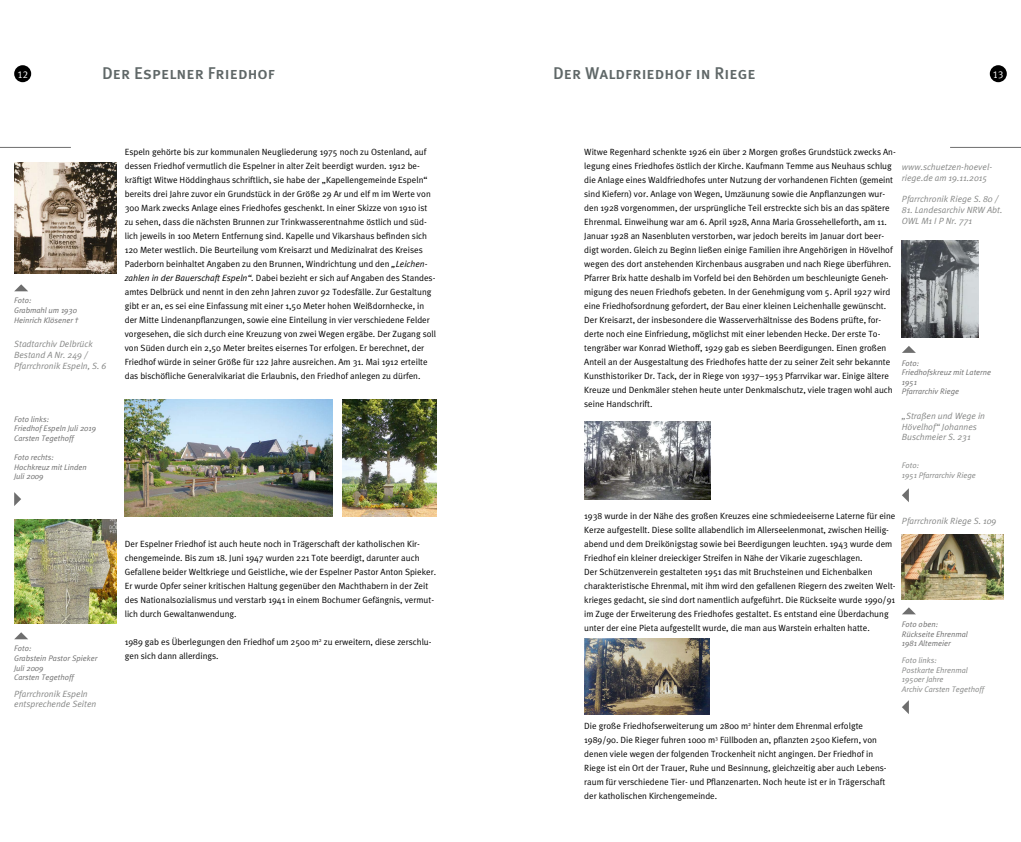
<style>
.page{position:relative;width:1021px;height:842px;background:#fff}
.page>*{position:absolute;margin:0;border:0;box-sizing:border-box;transform-origin:0 0}
.t1{font:17px "Meta Plus Medium Caps";color:#5f6767}
.t2{font:10px "Meta Plus Normal Caps";color:#fff}
.t3{font:9px/14px "Meta Plus Normal";color:#000}
.t4{font:italic 9px/10.8px "Meta Plus Normal";color:#868786}
.t5{font:italic 8px/9.6px "Meta Plus Normal";color:#6e6e6e}
.t6{font:italic 8px/9.6px "Meta Plus Normal";color:#868786}
.s1{font-style:italic}
</style>
<div class="page">
<div style="left:14px;top:65px;width:17px;height:17px;background:#000;border-radius:50%"></div>
<div style="left:989px;top:65px;width:17px;height:17px;background:#000;border-radius:50%"></div>
<hr style="left:0;top:147px;width:71px;height:1px;background:#6e6e6e">
<hr style="left:950px;top:147px;width:70px;height:1px;background:#6e6e6e">
<img style="left:584px;top:421px;width:126px;height:78px">
<img style="left:584px;top:638px;width:125px;height:76px">
<svg style="left:902px;top:489px;width:6px;height:13px"></svg>
<svg style="left:902px;top:701px;width:6px;height:12px"></svg>
<img style="left:125px;top:400px;width:208px;height:116px">
<img style="left:342px;top:400px;width:95px;height:116px">
<svg style="left:14px;top:284px;width:14px;height:7px"></svg>
<svg style="left:14px;top:632px;width:14px;height:7px"></svg>
<img style="left:14px;top:163px;width:102px;height:111px">
<img style="left:14px;top:519px;width:102px;height:105px">
<svg style="left:14px;top:492px;width:7px;height:14px"></svg>
<svg style="left:902px;top:346px;width:13px;height:7px"></svg>
<svg style="left:902px;top:607px;width:13px;height:7px"></svg>
<img style="left:901px;top:241px;width:77px;height:97px">
<img style="left:901px;top:534px;width:102px;height:65px">
<p class="t2" style="left:17px;top:68px;width:12px">12</p>
<h1 class="t1" style="left:102px;top:63px;width:174px">Der Espelner Friedhof</h1>
<h1 class="t1" style="left:553px;top:63px;width:204px">Der Waldfriedhof in Riege</h1>
<p class="t2" style="left:992px;top:68px;width:12px">13</p>
<p class="t5" style="left:14px;top:296px;width:66px">Foto:<br>Grabmahl um 1930<br>Heinrich Klösener †</p>
<p class="t4" style="left:14px;top:338px;width:94px">Stadtarchiv Delbrück<br>Bestand A Nr. 249 /<br>Pfarrchronik Espeln, S. 6</p>
<p class="t5" style="left:14px;top:414px;width:83px">Foto links:<br>Friedhof Espeln Juli 2019<br>Carsten Tegethoff</p>
<p class="t5" style="left:14px;top:452px;width:74px">Foto rechts:<br>Hochkreuz mit Linden<br>Juli 2009</p>
<p class="t3" style="left:125px;top:144px;width:313px">Espeln gehörte bis zur kommunalen Neugliederung 1975 noch zu Ostenland, auf dessen Friedhof vermutlich die Espelner in alter Zeit beerdigt wurden. 1912 be&shy;kräftigt Witwe Höddinghaus schriftlich, sie habe der „Kapellengemeinde Espeln“ bereits drei Jahre zuvor ein Grundstück in der Größe 29 Ar und elf m im Werte von 300 Mark zwecks Anlage eines Friedhofes geschenkt. In einer Skizze von 1910 ist zu sehen, dass die nächsten Brunnen zur Trinkwasserentnahme östlich und süd&shy;lich jeweils in 100 Metern Entfernung sind. Kapelle und Vikarshaus befinden sich 120 Meter westlich. Die Beurteilung vom Kreisarzt und Medizinalrat des Kreises Paderborn beinhaltet Angaben zu den Brunnen, Windrichtung und den <span class="s1">„Leichen&shy;zahlen in der Bauerschaft Espeln“.</span> Dabei bezieht er sich auf Angaben des Standes&shy;amtes Delbrück und nennt in den zehn Jahren zuvor 92 Todesfälle. Zur Gestaltung gibt er an, es sei eine Einfassung mit einer 1,50 Meter hohen Weißdornhecke, in der Mitte Lindenanpflanzungen, sowie eine Einteilung in vier verschiedene Felder vorgesehen, die sich durch eine Kreuzung von zwei Wegen ergäbe. Der Zugang soll von Süden durch ein 2,50 Meter breites eisernes Tor erfolgen. Er berechnet, der Friedhof würde in seiner Größe für 122 Jahre ausreichen. Am 31. Mai 1912 erteilte das bischöfliche Generalvikariat die Erlaubnis, den Friedhof anlegen zu dürfen.</p>
<p class="t5" style="left:14px;top:644px;width:85px">Foto:<br>Grabstein Pastor Spieker<br>Juli 2009<br>Carsten Tegethoff</p>
<p class="t4" style="left:14px;top:688px;width:84px">Pfarrchronik Espeln entsprechende Seiten</p>
<p class="t3" style="left:125px;top:536px;width:313px">Der Espelner Friedhof ist auch heute noch in Trägerschaft der katholischen Kir&shy;chengemeinde. Bis zum 18. Juni 1947 wurden 221 Tote beerdigt, darunter auch Gefallene beider Weltkriege und Geistliche, wie der Espelner Pastor Anton Spieker.<br>Er wurde Opfer seiner kritischen Haltung gegenüber den Machthabern in der Zeit des Nationalsozialismus und verstarb 1941 in einem Bochumer Gefängnis, vermut&shy;lich durch Gewaltanwendung.</p>
<p class="t3" style="left:125px;top:634px;width:308px">1989 gab es Überlegungen den Friedhof um 2500 m<sup>2</sup> zu erweitern, diese zerschlu&shy;gen sich dann allerdings.</p>
<p class="t3" style="left:584px;top:144px;width:313px">Witwe Regenhard schenkte 1926 ein über 2 Morgen großes Grundstück zwecks An&shy;legung eines Friedhofes östlich der Kirche. Kaufmann Temme aus Neuhaus schlug die Anlage eines Waldfriedhofes unter Nutzung der vorhandenen Fichten (gemeint sind Kiefern) vor. Anlage von Wegen, Umzäunung sowie die Anpflanzungen wur&shy;den 1928 vorgenommen, der ursprüngliche Teil erstreckte sich bis an das spätere Ehrenmal. Einweihung war am 6. April 1928, Anna Maria Grossehelleforth, am 11.<br>Januar 1928 an Nasenbluten verstorben, war jedoch bereits im Januar dort beer&shy;digt worden. Gleich zu Beginn ließen einige Familien ihre Angehörigen in Hövelhof wegen des dort anstehenden Kirchenbaus ausgraben und nach Riege überführen.<br>Pfarrer Brix hatte deshalb im Vorfeld bei den Behörden um beschleunigte Geneh&shy;migung des neuen Friedhofs gebeten. In der Genehmigung vom 5. April 1927 wird eine Friedhofsordnung gefordert, der Bau einer kleinen Leichenhalle gewünscht.<br>Der Kreisarzt, der insbesondere die Wasserverhältnisse des Bodens prüfte, for&shy;derte noch eine Einfriedung, möglichst mit einer lebenden Hecke. Der erste To&shy;tengräber war Konrad Wiethoff, 1929 gab es sieben Beerdigungen. Einen großen Anteil an der Ausgestaltung des Friedhofes hatte der zu seiner Zeit sehr bekannte Kunsthistoriker Dr. Tack, der in Riege von 1937–1953 Pfarrvikar war. Einige ältere Kreuze und Denkmäler stehen heute unter Denkmalschutz, viele tragen wohl auch seine Handschrift.</p>
<p class="t4" style="left:901px;top:161px;width:92px">www.schuetzen-hoevel&shy;riege.de am 19.11.2015</p>
<p class="t4" style="left:901px;top:194px;width:97px">Pfarrchronik Riege S. 80 /</p>
<p class="t4" style="left:901px;top:205px;width:102px">81. Landesarchiv NRW Abt.<br>OWL M1 I P Nr. 771</p>
<p class="t5" style="left:901px;top:358px;width:91px">Foto:<br>Friedhofskreuz mit Laterne<br>1951<br>Pfarrarchiv Riege</p>
<p class="t4" style="left:901px;top:410px;width:85px">„Straßen und Wege in<br>Hövelhof“ Johannes<br>Buschmeier S. 231</p>
<p class="t6" style="left:901px;top:460px;width:76px">Foto:<br>1951 Pfarrarchiv Riege</p>
<p class="t3" style="left:584px;top:508px;width:313px">1938 wurde in der Nähe des großen Kreuzes eine schmiedeeiserne Laterne für eine Kerze aufgestellt. Diese sollte allabendlich im Allerseelenmonat, zwischen Heilig&shy;abend und dem Dreikönigstag sowie bei Beerdigungen leuchten. 1943 wurde dem Friedhof ein kleiner dreieckiger Streifen in Nähe der Vikarie zugeschlagen.<br>Der Schützenverein gestalteten 1951 das mit Bruchsteinen und Eichenbalken charakteristische Ehrenmal, mit ihm wird den gefallenen Riegern des zweiten Welt&shy;krieges gedacht, sie sind dort namentlich aufgeführt. Die Rückseite wurde 1990/91 im Zuge der Erweiterung des Friedhofes gestaltet. Es entstand eine Überdachung unter der eine Pieta aufgestellt wurde, die man aus Warstein erhalten hatte.</p>
<p class="t4" style="left:901px;top:515px;width:96px">Pfarrchronik Riege S. 109</p>
<p class="t5" style="left:901px;top:619px;width:68px">Foto oben:<br>Rückseite Ehrenmal<br>1981 Altemeier</p>
<p class="t3" style="left:584px;top:718px;width:304px">Die große Friedhofserweiterung um 2800 m<sup>2</sup> hinter dem Ehrenmal erfolgte 1989/90. Die Rieger fuhren 1000 m<sup>3</sup> Füllboden an, pflanzten 2500 Kiefern, von denen viele wegen der folgenden Trockenheit nicht angingen. Der Friedhof in Riege ist ein Ort der Trauer, Ruhe und Besinnung, gleichzeitig aber auch Lebens&shy;raum für verschiedene Tier- und Pflanzenarten. Noch heute ist er in Trägerschaft der katholischen Kirchengemeinde.</p>
<p class="t6" style="left:901px;top:656px;width:84px">Foto links:<br>Postkarte Ehrenmal<br>1950er Jahre<br>Archiv Carsten Tegethoff</p>
</div>
